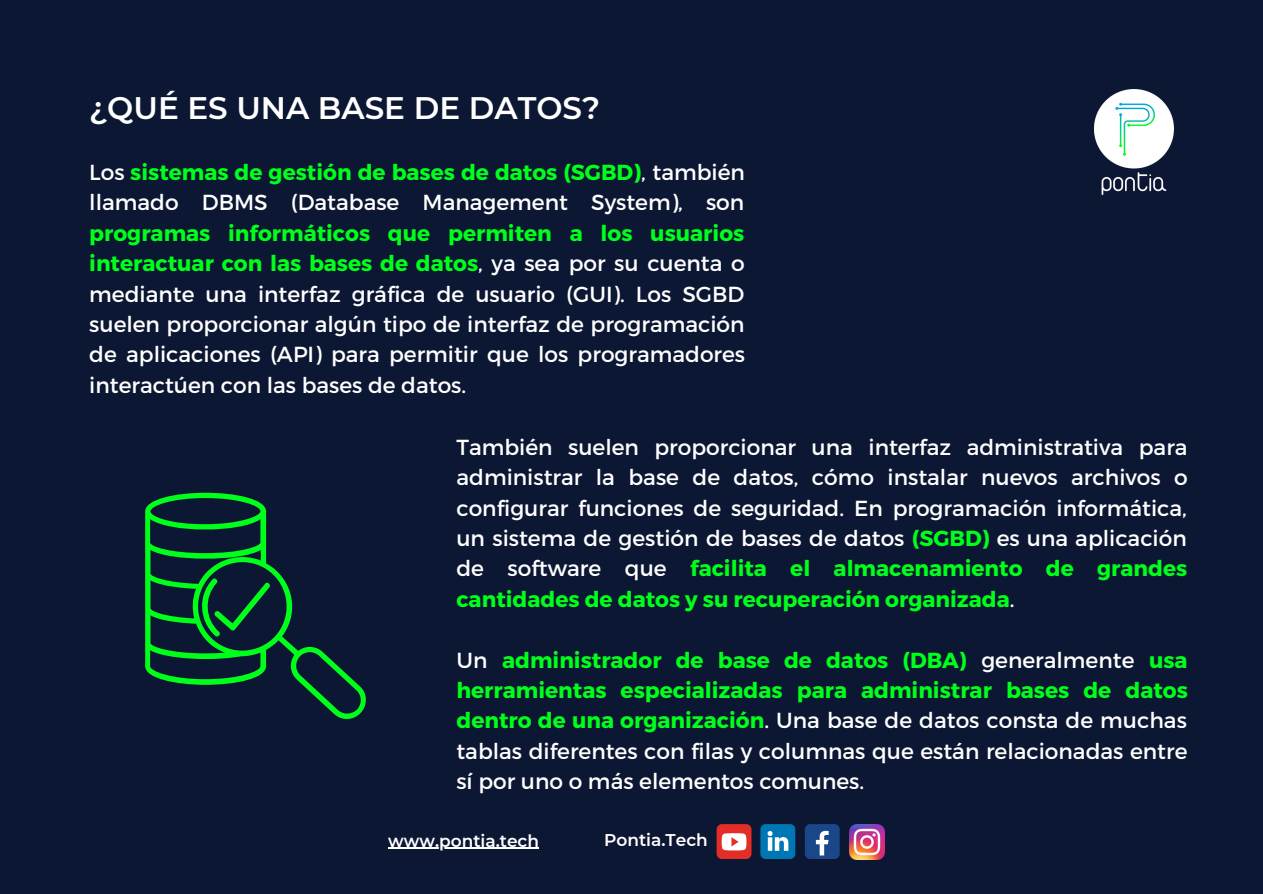
<style>
.page{position:relative;width:1263px;height:894px;background:#fff}
.page>*{position:absolute;margin:0;border:0;box-sizing:border-box;transform-origin:0 0}
.t1{font:600 31.05px "Montserrat";color:#fff}
.t2{font:21.75px/30.3px "Montserrat";color:#fff;text-align:justify}
.t3{font:600 16.95px "Montserrat";color:#fff}
.s1{font-weight:700;color:#00ff1b}
</style>
<div class="page">
<div style="left:0;top:0;width:1263px;height:893px;background:#0c1733"></div>
<img style="left:1095px;top:89px;width:78px;height:105px">
<img style="left:849px;top:824px;width:35px;height:34px">
<div style="left:805px;top:823px;width:35px;height:35px;background:#1a4789;border-radius:5px"></div>
<svg style="left:816px;top:830px;width:13px;height:25px"></svg>
<svg style="left:760px;top:824px;width:35px;height:34px"></svg>
<div style="left:717px;top:823px;width:34px;height:35px;background:#e52d27;border-radius:5px"></div>
<svg style="left:722px;top:833px;width:24px;height:17px"></svg>
<svg style="left:145px;top:492px;width:221px;height:227px"></svg>
<svg style="left:197px;top:578px;width:73px;height:58px"></svg>
<hr style="left:388px;top:847px;width:151px;height:1px;background:#fff">
<h1 class="t1" style="left:89px;top:89px;width:512px">¿QUÉ ES UNA BASE DE DATOS?</h1>
<p class="t2" style="left:89px;top:156px;width:657px">Los <span class="s1">sistemas de gestión de bases de datos (SGBD)</span>, también llamado DBMS (Database Management System), son</p>
<p class="t2" style="left:89px;top:217px;width:657px"><span class="s1">programas informáticos que permiten a los usuarios interactuar con las bases de datos</span>, ya sea por su cuenta o mediante una interfaz gráfica de usuario (GUI). Los SGBD suelen proporcionar algún tipo de interfaz de programación de aplicaciones (API) para permitir que los programadores interactúen con las bases de datos.</p>
<p class="t2" style="left:456px;top:430px;width:733px">También suelen proporcionar una interfaz administrativa para administrar la base de datos, cómo instalar nuevos archivos o configurar funciones de seguridad. En programación informática, un sistema de gestión de bases de datos <span class="s1">(SGBD)</span> es una aplicación de software que <span class="s1">facilita el almacenamiento de grandes cantidades de datos y su recuperación organizada</span>.</p>
<p class="t2" style="left:456px;top:643px;width:733px">Un <span class="s1">administrador de base de datos (DBA)</span> generalmente <span class="s1">usa herramientas especializadas para administrar bases de datos dentro de una organización</span>. Una base de datos consta de muchas tablas diferentes con filas y columnas que están relacionadas entre sí por uno o más elementos comunes.</p>
<p class="t3" style="left:388px;top:829px;width:152px">www.pontia.tech</p>
<p class="t3" style="left:604px;top:829px;width:105px">Pontia.Tech</p>
</div>
